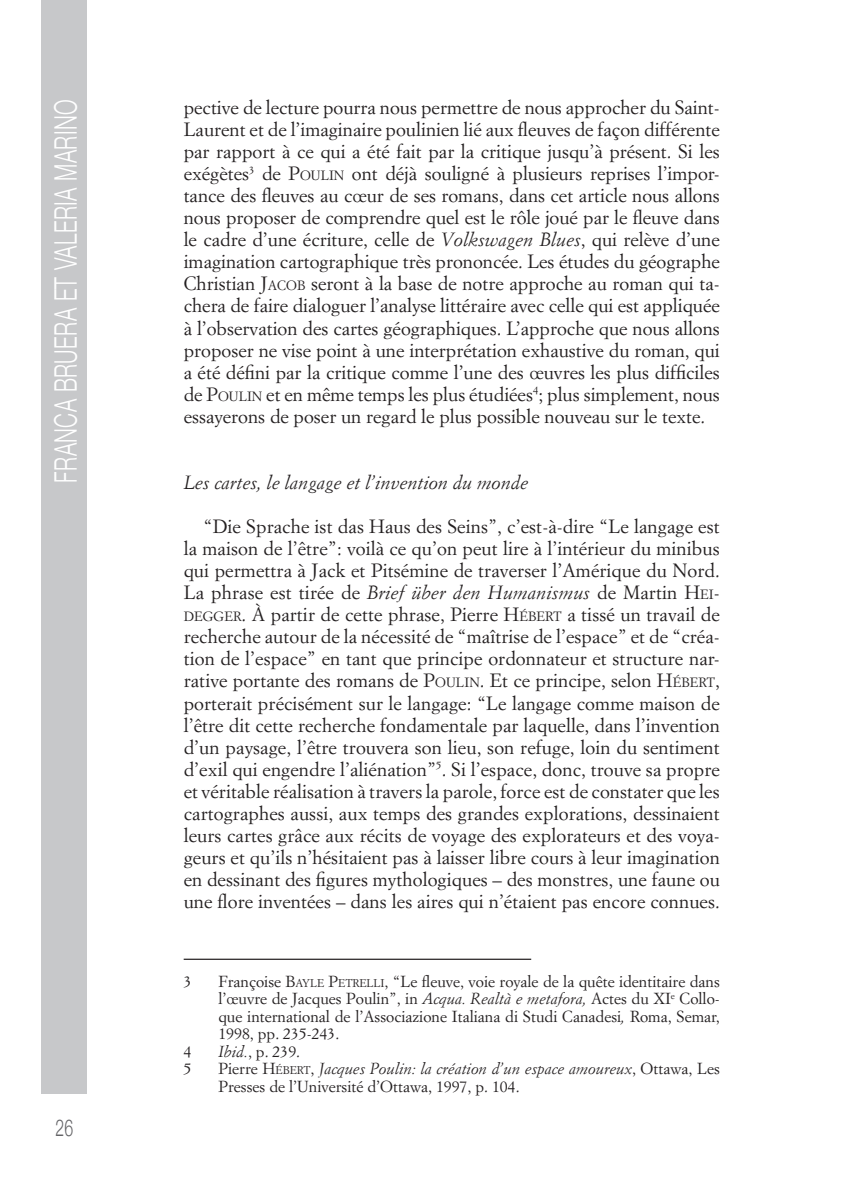
<style>
.page{position:relative;width:844px;height:1191px;background:#fff}
.page>*{position:absolute;margin:0;border:0;box-sizing:border-box;transform-origin:0 0}
.t1{font:300 31.15px "Helvetica Neue";letter-spacing:.02em;color:#fff;scale:.68 1}
.t2{font:300 23.28px "Helvetica Neue";color:#636366;scale:.68 1}
.corpo_testo{font:18.9px/22.1px "Simoncini Garamond";color:#231f20;text-align:justify}
.Titolo_paragrafo_cor{font:italic 18.9px "Simoncini Garamond";color:#231f20}
.note{font:15.75px/17.5px "Simoncini Garamond";color:#231f20;text-align:justify}
.s1{font-style:inherit}
.s2{font-size:13.3px}
.s3{font-style:italic}
.s4{font-size:11.03px}
</style>
<div class="page">
<div style="left:41px;top:0;width:46px;height:1093px;background:#c7c8ca"></div>
<hr style="left:184px;top:958px;width:347px;height:2px;background:#231f20">
<h1 class="t1" style="left:41px;top:482px;width:565px;rotate:-90deg">Franca Bruera et Valeria Marino</h1>
<p class="t2" style="left:55px;top:1108px;width:28px">26</p>
<p class="corpo_testo" style="left:184px;top:96px;width:537px">pective de lecture pourra nous permettre de nous approcher du Saint-Laurent et de l’imaginaire poulinien lié aux fleuves de façon différente par rapport à ce qui a été fait par la critique jusqu’à présent. Si les exégètes<sup>3</sup> de <span class="s1">P</span><span class="s2">OULIN</span> ont déjà souligné à plusieurs reprises l’impor&shy;tance des fleuves au cœur de ses romans, dans cet article nous allons nous proposer de comprendre quel est le rôle joué par le fleuve dans le cadre d’une écriture, celle de <span class="s3">Volkswagen Blues</span>, qui relève d’une imagination cartographique très prononcée. Les études du géographe Christian <span class="s1">J</span><span class="s2">ACOB</span> seront à la base de notre approche au roman qui ta&shy;chera de faire dialoguer l’analyse littéraire avec celle qui est appliquée à l’observation des cartes géographiques. L’approche que nous allons proposer ne vise point à une interprétation exhaustive du roman, qui a été défini par la critique comme l’une des œuvres les plus difficiles de <span class="s1">P</span><span class="s2">OULIN</span> et en même temps les plus étudiées<sup>4</sup>; plus simplement, nous essayerons de poser un regard le plus possible nouveau sur le texte.</p>
<p class="Titolo_paragrafo_cor" style="left:184px;top:471px;width:346px">Les cartes, le langage et l’invention du monde</p>
<p class="corpo_testo" style="left:184px;top:515px;width:537px;text-indent:20px">“Die Sprache ist das Haus des Seins”, c’est-à-dire “Le langage est la maison de l’être”: voilà ce qu’on peut lire à l’intérieur du minibus qui permettra à Jack et Pitsémine de traverser l’Amérique du Nord.<br>La phrase est tirée de <span class="s3">Brief über den Humanismus</span> de Martin <span class="s1">H</span><span class="s2">EI</span><span class="s1">-</span><span class="s2">DEGGER</span>. À partir de cette phrase, Pierre <span class="s1">H</span><span class="s2">ÉBERT</span> a tissé un travail de recherche autour de la nécessité de “maîtrise de l’espace” et de “créa&shy;tion de l’espace” en tant que principe ordonnateur et structure nar&shy;rative portante des romans de <span class="s1">P</span><span class="s2">OULIN</span>. Et ce principe, selon <span class="s1">H</span><span class="s2">ÉBERT</span>, porterait précisément sur le langage: “Le langage comme maison de l’être dit cette recherche fondamentale par laquelle, dans l’invention d’un paysage, l’être trouvera son lieu, son refuge, loin du sentiment d’exil qui engendre l’aliénation”<sup>5</sup>. Si l’espace, donc, trouve sa propre et véritable réalisation à travers la parole, force est de constater que les cartographes aussi, aux temps des grandes explorations, dessinaient leurs cartes grâce aux récits de voyage des explorateurs et des voya&shy;geurs et qu’ils n’hésitaient pas à laisser libre cours à leur imagination en dessinant des figures mythologiques – des monstres, une faune ou une flore inventées – dans les aires qui n’étaient pas encore connues.</p>
<p class="note" style="left:184px;top:972px;width:9px">3</p>
<p class="note" style="left:218px;top:972px;width:503px">Françoise <span class="s1">B</span><span class="s4">AYLE</span> <span class="s1">P</span><span class="s4">ETRELLI</span>, “Le fleuve, voie royale de la quête identitaire dans l’œuvre de Jacques Poulin”, in <span class="s3">Acqua. Realtà e metafora,</span> Actes du XI<sup>e</sup> Collo&shy;que international de l’Associazione Italiana di Studi Canadesi<span class="s3">,</span> Roma, Semar, 1998, pp. 235-243.</p>
<p class="note" style="left:184px;top:1042px;width:9px">4</p>
<p class="note" style="left:218px;top:1042px;width:83px"><span class="s3">Ibid.</span>, p. 239.</p>
<p class="note" style="left:184px;top:1059px;width:9px">5</p>
<p class="note" style="left:218px;top:1059px;width:503px">Pierre <span class="s1">H</span><span class="s4">ÉBERT</span>, <span class="s3">Jacques Poulin: la création d’un espace amoureux</span>, Ottawa, Les<br>Presses de l’Université d’Ottawa, 1997, p. 104.</p>
</div>
